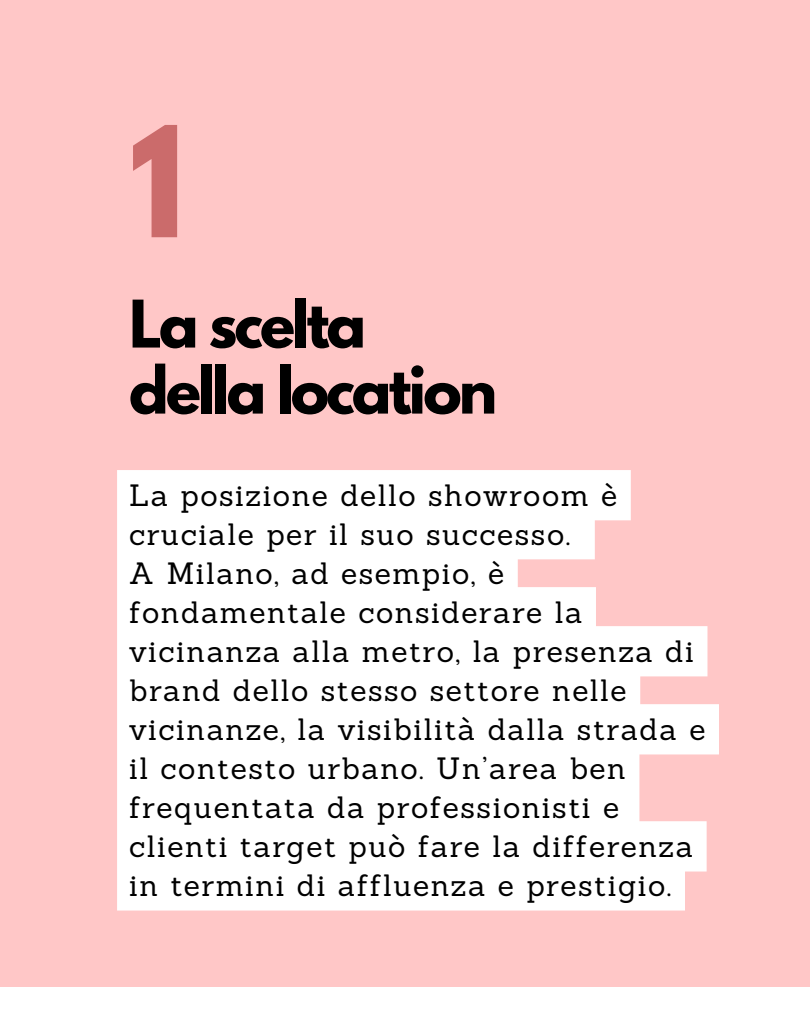
<style>
.page{position:relative;width:810px;height:1013px;background:#fff}
.page>*{position:absolute;margin:0;border:0;box-sizing:border-box;transform-origin:0 0}
.t1{font:700 136.1px "League Spartan";color:#cb6b6b}
.t2{font:700 58.1px/66px "League Spartan";letter-spacing:-.05em;color:#000}
.t3{font:30px/39px "Sanchez";letter-spacing:.05em;color:#000}
</style>
<div class="page">
<div style="left:0;top:0;width:810px;height:1012px;background:#ffc7c7"></div>
<div style="left:0;top:987px;width:810px;height:25px;background:#fff"></div>
<svg style="left:117px;top:470px;width:602px;height:440px;background:#fff8f8"></svg>
<p class="t1" style="left:129px;top:115px;width:58px">1</p>
<p class="t2" style="left:129px;top:298px;width:370px">La scelta della location</p>
<h1 class="t3" style="left:129px;top:475px;width:490px">La posizione dello showroom è cruciale per il suo successo.</h1>
<p class="t3" style="left:129px;top:553px;width:578px">A Milano, ad esempio, è fondamentale considerare la vicinanza alla metro, la presenza di brand dello stesso settore nelle vicinanze, la visibilità dalla strada e il contesto urbano. Un’area ben frequentata da professionisti e clienti target può fare la differenza in termini di affluenza e prestigio.</p>
</div>
